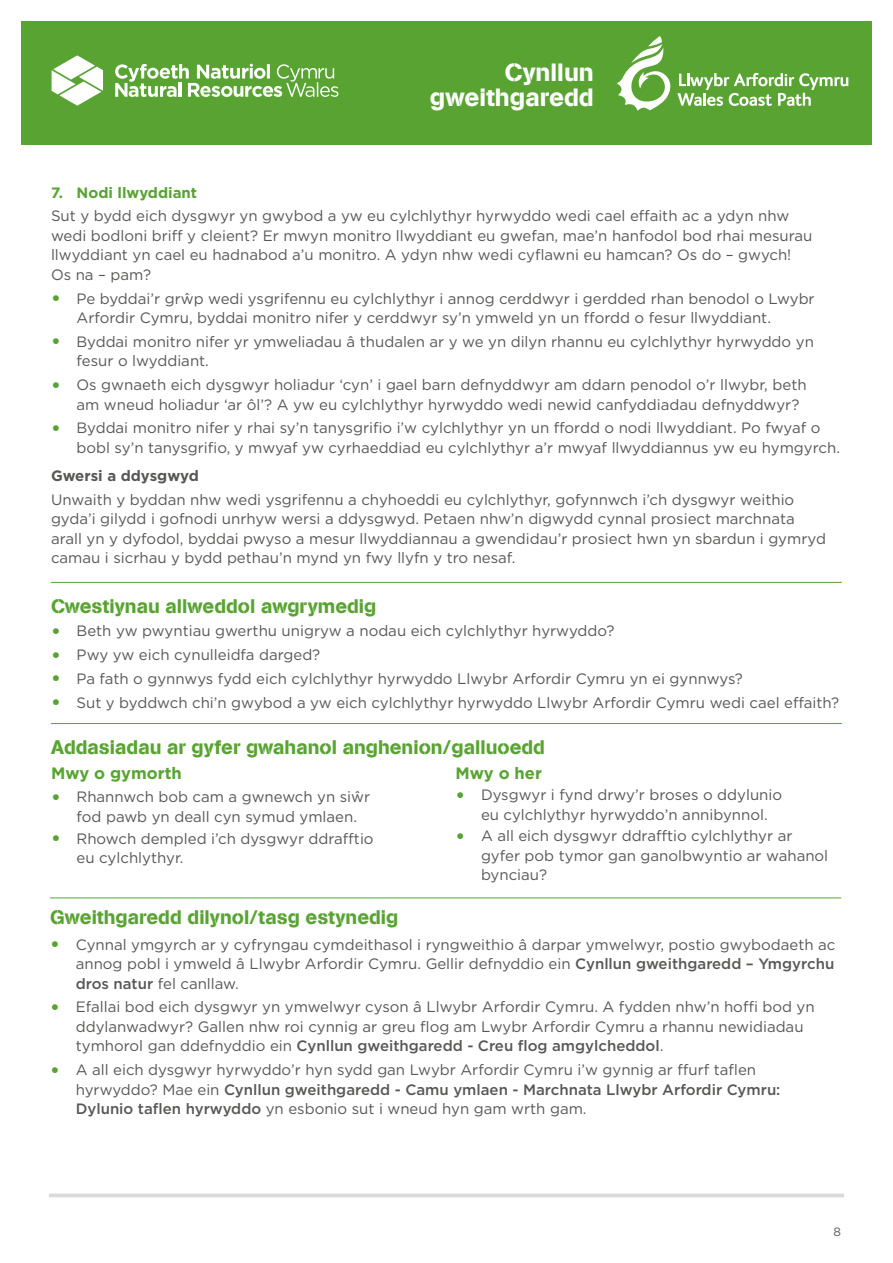
<style>
.page{position:relative;width:893px;height:1263px;background:#fff}
.page>*{position:absolute;margin:0;border:0;box-sizing:border-box;transform-origin:0 0}
.t1{font:24.75px/25.5px "AG Book Stencil";color:#fff;text-align:right}
.t2{font:19.5px "AG Book Stencil";color:#58a332}
.t3{font:700 16.5px "Gotham";color:#58a332}
.t4{font:15px/19.5px "Gotham";color:#575756}
.t5{font:700 15px "Gotham";color:#58a332}
.t6{font:700 15px "Gotham";color:#575756}
.t7{font:12px "Gotham";color:#575756}
.s1{font-weight:700;font-size:19.5px;color:#58a332}
.s2{font-weight:500}
</style>
<div class="page">
<hr style="left:51px;top:582px;width:791px;height:1px;background:#58a332">
<svg style="left:49px;top:1193px;width:795px;height:4px;fill:#dadada"></svg>
<div style="left:21px;top:21px;width:851px;height:124px;background:#58a332"></div>
<svg style="left:52px;top:55px;width:51px;height:51px"></svg>
<svg style="left:115px;top:64px;width:223px;height:33px"></svg>
<svg style="left:617px;top:36px;width:231px;height:75px"></svg>
<hr style="left:51px;top:723px;width:791px;height:1px;background:#58a332">
<hr style="left:50px;top:897px;width:791px;height:1px;background:#58a332">
<h1 class="t1" style="left:430px;top:59px;width:165px">Cynllun gweithgaredd</h1>
<p class="t5" style="left:51px;top:182px;width:148px">7. Nodi llwyddiant</p>
<p class="t4" style="left:51px;top:206px;width:763px">Sut y bydd eich dysgwyr yn gwybod a yw eu cylchlythyr hyrwyddo wedi cael effaith ac a ydyn nhw wedi bodloni briff y cleient? Er mwyn monitro llwyddiant eu gwefan, mae’n hanfodol bod rhai mesurau llwyddiant yn cael eu hadnabod a’u monitro. A ydyn nhw wedi cyflawni eu hamcan? Os do – gwych!<br>Os na – pam?</p>
<p class="t4" style="left:77px;top:288px;width:740px;text-indent:-26px"><span class="s1">•</span> Pe byddai’r grŵp wedi ysgrifennu eu cylchlythyr i annog cerddwyr i gerdded rhan benodol o Lwybr<br>Arfordir Cymru, byddai monitro nifer y cerddwyr sy’n ymweld yn un ffordd o fesur llwyddiant.</p>
<p class="t4" style="left:77px;top:332px;width:739px;text-indent:-26px"><span class="s1">•</span> Byddai monitro nifer yr ymweliadau â thudalen ar y we yn dilyn rhannu eu cylchlythyr hyrwyddo yn fesur o lwyddiant.</p>
<p class="t4" style="left:77px;top:375px;width:732px;text-indent:-26px"><span class="s1">•</span> Os gwnaeth eich dysgwyr holiadur ‘cyn’ i gael barn defnyddwyr am ddarn penodol o’r llwybr, beth am wneud holiadur ‘ar ôl’? A yw eu cylchlythyr hyrwyddo wedi newid canfyddiadau defnyddwyr?</p>
<p class="t4" style="left:77px;top:418px;width:765px;text-indent:-26px"><span class="s1">•</span> Byddai monitro nifer y rhai sy’n tanysgrifio i’w cylchlythyr yn un ffordd o nodi llwyddiant. Po fwyaf o bobl sy’n tanysgrifio, y mwyaf yw cyrhaeddiad eu cylchlythyr a’r mwyaf llwyddiannus yw eu hymgyrch.</p>
<p class="t6" style="left:51px;top:466px;width:149px">Gwersi a ddysgwyd</p>
<p class="t4" style="left:51px;top:489px;width:776px">Unwaith y byddan nhw wedi ysgrifennu a chyhoeddi eu cylchlythyr, gofynnwch i’ch dysgwyr weithio gyda’i gilydd i gofnodi unrhyw wersi a ddysgwyd. Petaen nhw’n digwydd cynnal prosiect marchnata arall yn y dyfodol, byddai pwyso a mesur llwyddiannau a gwendidau’r prosiect hwn yn sbardun i gymryd camau i sicrhau y bydd pethau’n mynd yn fwy llyfn y tro nesaf.</p>
<h2 class="t2" style="left:51px;top:594px;width:327px">Cwestiynau allweddol awgrymedig</h2>
<p class="t4" style="left:51px;top:621px;width:565px"><span class="s1">•</span> Beth yw pwyntiau gwerthu unigryw a nodau eich cylchlythyr hyrwyddo?</p>
<p class="t4" style="left:51px;top:645px;width:271px"><span class="s1">•</span> Pwy yw eich cynulleidfa darged?</p>
<p class="t4" style="left:51px;top:668px;width:693px"><span class="s1">•</span> Pa fath o gynnwys fydd eich cylchlythyr hyrwyddo Llwybr Arfordir Cymru yn ei gynnwys?</p>
<p class="t4" style="left:51px;top:692px;width:790px"><span class="s1">•</span> Sut y byddwch chi’n gwybod a yw eich cylchlythyr hyrwyddo Llwybr Arfordir Cymru wedi cael effaith?</p>
<h2 class="t2" style="left:51px;top:735px;width:495px">Addasiadau ar gyfer gwahanol anghenion/galluoedd</h2>
<p class="t3" style="left:51px;top:762px;width:132px">Mwy o gymorth</p>
<p class="t4" style="left:77px;top:787px;width:295px;text-indent:-26px"><span class="s1">•</span> Rhannwch bob cam a gwnewch yn siŵr fod pawb yn deall cyn symud ymlaen.</p>
<p class="t4" style="left:77px;top:828px;width:299px;text-indent:-26px"><span class="s1">•</span> Rhowch dempled i’ch dysgwyr ddrafftio eu cylchlythyr.</p>
<p class="t3" style="left:455px;top:762px;width:88px">Mwy o her</p>
<p class="t4" style="left:481px;top:785px;width:303px;text-indent:-26px"><span class="s1">•</span> Dysgwyr i fynd drwy’r broses o ddylunio eu cylchlythyr hyrwyddo’n annibynnol.</p>
<p class="t4" style="left:481px;top:826px;width:349px;text-indent:-26px"><span class="s1">•</span> A all eich dysgwyr ddrafftio cylchlythyr ar gyfer pob tymor gan ganolbwyntio ar wahanol bynciau?</p>
<h2 class="t2" style="left:50px;top:905px;width:350px">Gweithgaredd dilynol/tasg estynedig</h2>
<p class="t4" style="left:76px;top:934px;width:761px;text-align:justify;text-indent:-26px"><span class="s1">•</span> Cynnal ymgyrch ar y cyfryngau cymdeithasol i ryngweithio â darpar ymwelwyr, postio gwybodaeth ac annog pobl i ymweld â Llwybr Arfordir Cymru. Gellir defnyddio ein <span class="s2">Cynllun gweithgaredd – Ymgyrchu dros natur</span> fel canllaw.</p>
<p class="t4" style="left:76px;top:997px;width:740px;text-indent:-26px"><span class="s1">•</span> Efallai bod eich dysgwyr yn ymwelwyr cyson â Llwybr Arfordir Cymru. A fydden nhw’n hoffi bod yn ddylanwadwyr? Gallen nhw roi cynnig ar greu flog am Lwybr Arfordir Cymru a rhannu newidiadau tymhorol gan ddefnyddio ein <span class="s2">Cynllun gweithgaredd - Creu flog amgylcheddol</span>.</p>
<p class="t4" style="left:76px;top:1060px;width:706px;text-indent:-26px"><span class="s1">•</span> A all eich dysgwyr hyrwyddo’r hyn sydd gan Lwybr Arfordir Cymru i’w gynnig ar ffurf taflen hyrwyddo? Mae ein <span class="s2">Cynllun gweithgaredd - Camu ymlaen - Marchnata Llwybr Arfordir Cymru:<br>Dylunio taflen hyrwyddo</span> yn esbonio sut i wneud hyn gam wrth gam.</p>
<p class="t7" style="left:833px;top:1224px;width:9px">8</p>
</div>
